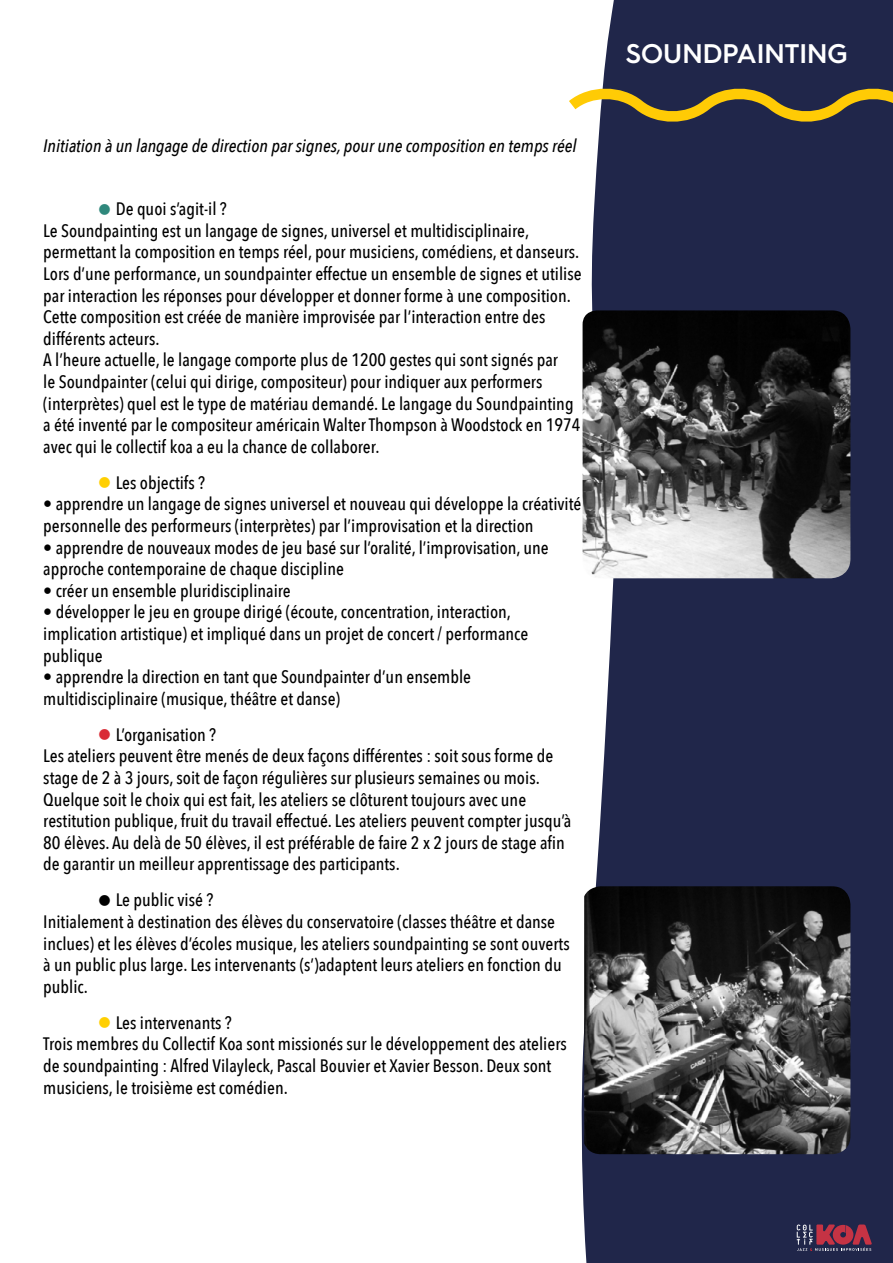
<style>
.page{position:relative;width:893px;height:1263px;background:#fff}
.page>*{position:absolute;margin:0;border:0;box-sizing:border-box;transform-origin:0 0}
.t1{font:600 27px "Hurme Geometric Sans 4";color:#fff}
.t2{font:500 18px/21.6px "Avenir Next Condensed";color:#000}
.t3{font:italic 500 18px "Avenir Next Condensed";color:#000}
.s1{font-size:30px;color:#2f887c}
.s2{font-size:30px;color:#ffcf01}
.s3{font-size:30px;color:#d92b35}
.s4{font-size:30px}
</style>
<div class="page">
<svg style="left:581px;top:0;width:72px;height:1263px;fill:#20264a"></svg>
<div style="left:653px;top:0;width:240px;height:1263px;background:#20264a"></div>
<svg style="left:569px;top:75px;width:324px;height:60px"></svg>
<svg style="left:797px;top:1224px;width:75px;height:27px"></svg>
<img style="left:583px;top:310px;width:267px;height:268px">
<img style="left:584px;top:886px;width:266px;height:268px">
<p class="t3" style="left:43px;top:135px;width:535px">Initiation à un langage de direction par signes, pour une composition en temps réel</p>
<p class="t2" style="left:43px;top:198px;width:540px;text-indent:54px"><span class="s1">•</span> De quoi s’agit-il ?<br>Le Soundpainting est un langage de signes, universel et multidisciplinaire, permettant la composition en temps réel, pour musiciens, comédiens, et danseurs.<br>Lors d’une performance, un soundpainter effectue un ensemble de signes et utilise par interaction les réponses pour développer et donner forme à une composition.<br>Cette composition est créée de manière improvisée par l’interaction entre des différents acteurs.<br>A l’heure actuelle, le langage comporte plus de 1200 gestes qui sont signés par<br>le Soundpainter (celui qui dirige, compositeur) pour indiquer aux performers (interprètes) quel est le type de matériau demandé. Le langage du Soundpainting a été inventé par le compositeur américain Walter Thompson à Woodstock en 1974 avec qui le collectif koa a eu la chance de collaborer.</p>
<p class="t2" style="left:97px;top:472px;width:109px"><span class="s2">•</span> Les objectifs ?</p>
<p class="t2" style="left:43px;top:493px;width:540px">• apprendre un langage de signes universel et nouveau qui développe la créativité personnelle des performeurs (interprètes) par l’improvisation et la direction</p>
<p class="t2" style="left:43px;top:536px;width:507px">• apprendre de nouveaux modes de jeu basé sur l’oralité, l’improvisation, une approche contemporaine de chaque discipline</p>
<p class="t2" style="left:43px;top:580px;width:249px">• créer un ensemble pluridisciplinaire</p>
<p class="t2" style="left:43px;top:601px;width:487px">• développer le jeu en groupe dirigé (écoute, concentration, interaction, implication artistique) et impliqué dans un projet de concert / performance publique</p>
<p class="t2" style="left:43px;top:666px;width:429px">• apprendre la direction en tant que Soundpainter d’un ensemble multidisciplinaire (musique, théâtre et danse)</p>
<p class="t2" style="left:43px;top:724px;width:530px;text-indent:54px"><span class="s3">•</span> L’organisation ?<br>Les ateliers peuvent être menés de deux façons différentes : soit sous forme de stage de 2 à 3 jours, soit de façon régulières sur plusieurs semaines ou mois.<br>Quelque soit le choix qui est fait, les ateliers se clôturent toujours avec une restitution publique, fruit du travail effectué. Les ateliers peuvent compter jusqu’à 80 élèves. Au delà de 50 élèves, il est préférable de faire 2 x 2 jours de stage afin de garantir un meilleur apprentissage des participants.</p>
<p class="t2" style="left:43px;top:889px;width:528px;text-indent:54px"><span class="s4">•</span> Le public visé ?<br>Initialement à destination des élèves du conservatoire (classes théâtre et danse inclues) et les élèves d’écoles musique, les ateliers soundpainting se sont ouverts à un public plus large. Les intervenants (s’)adaptent leurs ateliers en fonction du public.</p>
<p class="t2" style="left:43px;top:1012px;width:525px;text-indent:54px"><span class="s2">•</span> Les intervenants ?<br>Trois membres du Collectif Koa sont missionés sur le développement des ateliers de soundpainting : Alfred Vilayleck, Pascal Bouvier et Xavier Besson. Deux sont musiciens, le troisième est comédien.</p>
<h1 class="t1" style="left:626px;top:35px;width:223px">SOUNDPAINTING</h1>
</div>
